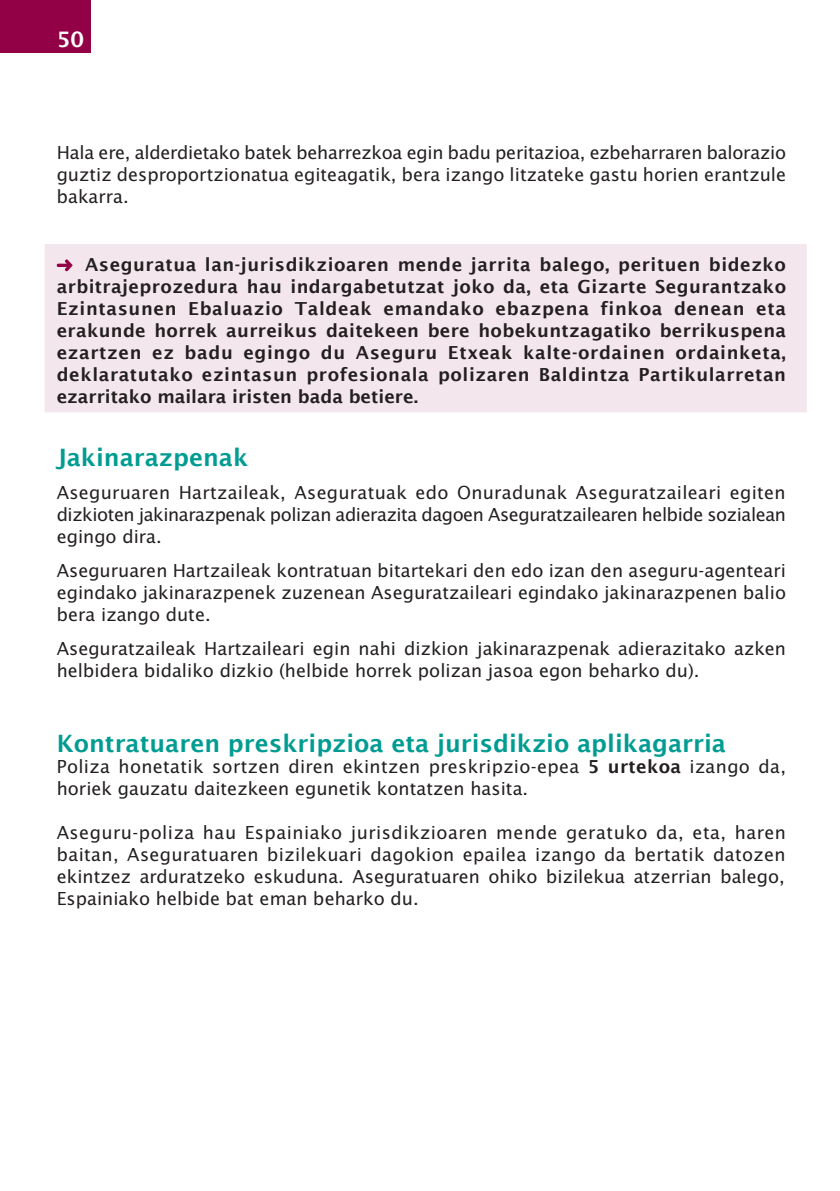
<style>
.page{position:relative;width:840px;height:1191px;background:#fff}
.page>*{position:absolute;margin:0;border:0;box-sizing:border-box;transform-origin:0 0}
.t1{font:600 24px "Lucida Sans";color:#009c92}
.t2{font:600 21.4px "Lucida Sans";color:#fff}
.t3{font:18px/22px "Lucida Sans";color:#231f20;text-align:justify}
.t4{font:600 18px/22px "Lucida Sans";color:#231f20;text-align:justify}
.s1{font-weight:600}
</style>
<div class="page">
<div style="left:0;top:0;width:91px;height:53px;background:#920046"></div>
<div style="left:46px;top:245px;width:759px;height:166px;background:#f4e6ed"></div>
<div style="left:45px;top:244px;width:761px;height:168px;border:2px solid #f4e6ed"></div>
<svg style="left:57px;top:259px;width:16px;height:12px"></svg>
<p class="t2" style="left:57px;top:26px;width:29px">50</p>
<p class="t3" style="left:57px;top:143px;width:730px">Hala ere, alderdietako batek beharrezkoa egin badu peritazioa, ezbeharraren balorazio guztiz desproportzionatua egiteagatik, bera izango litzateke gastu horien erantzule bakarra.</p>
<p class="t4" style="left:57px;top:253px;width:730px;text-indent:28px">Aseguratua lan-jurisdikzioaren mende jarrita balego, perituen bidezko arbitrajeprozedura hau indargabetutzat joko da, eta Gizarte Segurantzako Ezintasunen Ebaluazio Taldeak emandako ebazpena finkoa denean eta erakunde horrek aurreikus daitekeen bere hobekuntzagatiko berrikuspena ezartzen ez badu egingo du Aseguru Etxeak kalte-ordainen ordainketa, deklaratutako ezintasun profesionala polizaren Baldintza Partikularretan ezarritako mailara iristen bada betiere.</p>
<h1 class="t1" style="left:57px;top:442px;width:193px">Jakinarazpenak</h1>
<p class="t3" style="left:57px;top:483px;width:730px">Aseguruaren Hartzaileak, Aseguratuak edo Onuradunak Aseguratzaileari egiten dizkioten jakinarazpenak polizan adierazita dagoen Aseguratzailearen helbide sozialean egingo dira.</p>
<p class="t3" style="left:57px;top:561px;width:730px">Aseguruaren Hartzaileak kontratuan bitartekari den edo izan den aseguru-agenteari egindako jakinarazpenek zuzenean Aseguratzaileari egindako jakinarazpenen balio bera izango dute.</p>
<p class="t3" style="left:57px;top:639px;width:730px">Aseguratzaileak Hartzaileari egin nahi dizkion jakinarazpenak adierazitako azken helbidera bidaliko dizkio (helbide horrek polizan jasoa egon beharko du).</p>
<h1 class="t1" style="left:57px;top:728px;width:670px">Kontratuaren preskripzioa eta jurisdikzio aplikagarria</h1>
<p class="t3" style="left:57px;top:757px;width:730px">Poliza honetatik sortzen diren ekintzen preskripzio-epea <span class="s1">5 urtekoa</span> izango da, horiek gauzatu daitezkeen egunetik kontatzen hasita.</p>
<p class="t3" style="left:57px;top:823px;width:730px">Aseguru-poliza hau Espainiako jurisdikzioaren mende geratuko da, eta, haren baitan, Aseguratuaren bizilekuari dagokion epailea izango da bertatik datozen ekintzez arduratzeko eskuduna. Aseguratuaren ohiko bizilekua atzerrian balego, Espainiako helbide bat eman beharko du.</p>
</div>
